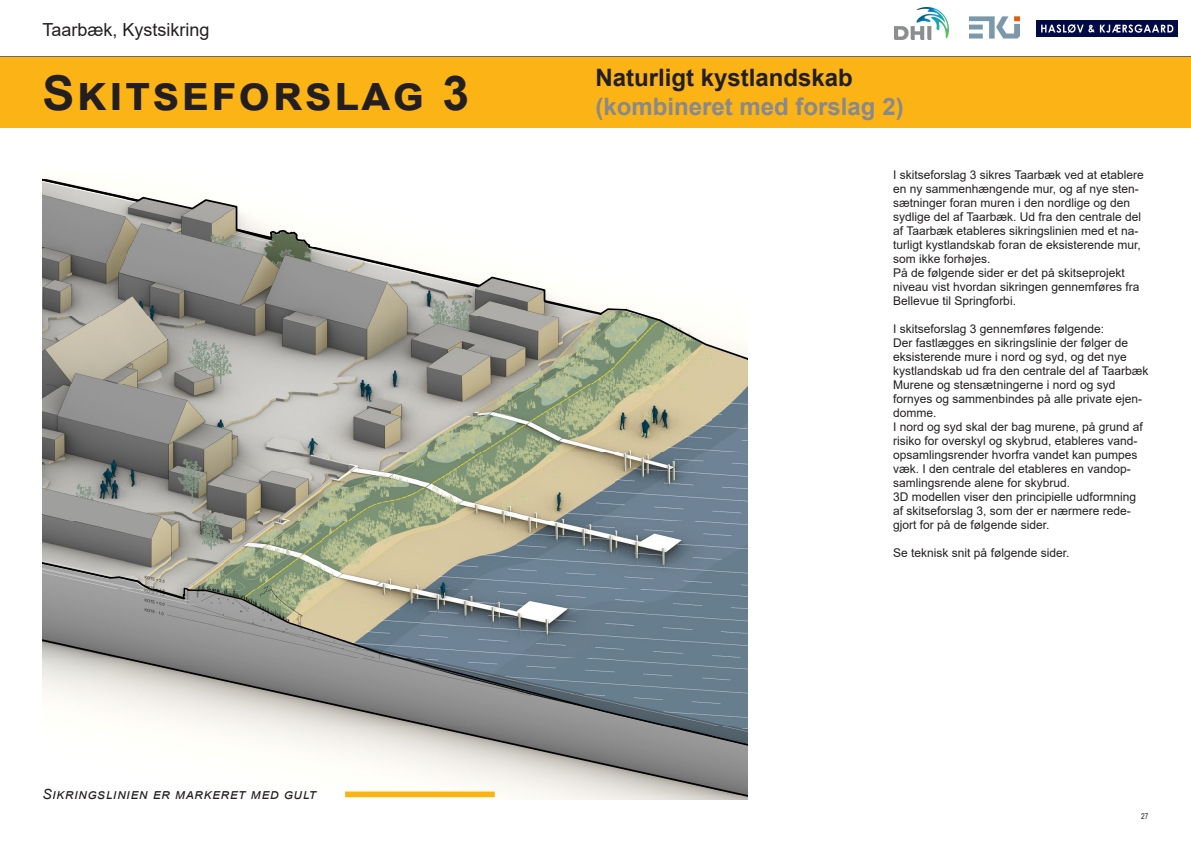
<style>
.page{position:relative;width:1191px;height:842px;background:#fff}
.page>*{position:absolute;margin:0;border:0;box-sizing:border-box;transform-origin:0 0}
.t1{font:700 48px "Arial";letter-spacing:.05em;color:#231f20}
.UNDEROVERSKRIFT{font:700 24px "Arial";color:#87898c}
.UNDEROVERSKRIFT-2{font:700 24px "Arial";color:#231f20}
.t2{font:18px "Arial";color:#231f20}
.TEGNINGSFORKLARING_S{font:italic 14px "Arial";letter-spacing:.05em;color:#231f20}
.NY_BRØDTEKST{font:12px/14px "Arial";color:#231f20}
.t3{font:8px "Arial Narrow";color:#231f20}
</style>
<div class="page">
<img style="left:1036px;top:20px;width:141px;height:17px">
<img style="left:894px;top:7px;width:54px;height:32px">
<img style="left:969px;top:16px;width:50px;height:23px">
<div style="left:0;top:57px;width:1191px;height:71px;background:#fbb316"></div>
<img style="left:43px;top:202px;width:98px;height:268px">
<img style="left:43px;top:470px;width:704px;height:42px">
<svg style="left:43px;top:512px;width:704px;height:287px"></svg>
<svg style="left:141px;top:197px;width:606px;height:303px"></svg>
<svg style="left:43px;top:179px;width:102px;height:23px"></svg>
<div style="left:345px;top:791px;width:150px;height:6px;background:#fbb316"></div>
<h3 class="t2" style="left:43px;top:17px;width:169px">Taarbæk, Kystsikring</h3>
<h1 class="t1" style="left:43px;top:59px;width:428px">Skitseforslag 3</h1>
<p class="UNDEROVERSKRIFT-2" style="left:595px;top:61px;width:259px">Naturligt kystlandskab</p>
<p class="UNDEROVERSKRIFT" style="left:595px;top:90px;width:310px">(kombineret med forslag 2)</p>
<p class="TEGNINGSFORKLARING_S" style="left:43px;top:785px;width:275px">Sikringslinien er markeret med gult</p>
<p class="NY_BRØDTEKST" style="left:893px;top:168px;width:252px">I skitseforslag 3 sikres Taarbæk ved at etablere en ny sammenhængende mur, og af nye sten&shy;sætninger foran muren i den nordlige og den sydlige del af Taarbæk. Ud fra den centrale del af Taarbæk etableres sikringslinien med et na&shy;turligt kystlandskab foran de eksisterende mur, som ikke forhøjes.</p>
<p class="NY_BRØDTEKST" style="left:893px;top:266px;width:248px">På de følgende sider er det på skitseprojekt niveau vist hvordan sikringen gennemføres fra<br>Bellevue til Springforbi.</p>
<p class="NY_BRØDTEKST" style="left:893px;top:322px;width:212px">I skitseforslag 3 gennemføres følgende:</p>
<p class="NY_BRØDTEKST" style="left:893px;top:336px;width:257px">Der fastlægges en sikringslinie der følger de eksisterende mure i nord og syd, og det nye kystlandskab ud fra den centrale del af Taarbæk</p>
<p class="NY_BRØDTEKST" style="left:893px;top:378px;width:250px">Murene og stensætningerne i nord og syd fornyes og sammenbindes på alle private ejen&shy;domme.</p>
<p class="NY_BRØDTEKST" style="left:893px;top:420px;width:251px">I nord og syd skal der bag murene, på grund af risiko for overskyl og skybrud, etableres vand&shy;opsamlingsrender hvorfra vandet kan pumpes væk. I den centrale del etableres en vandop&shy;samlingsrende alene for skybrud.</p>
<p class="NY_BRØDTEKST" style="left:893px;top:490px;width:244px">3D modellen viser den principielle udformning af skitseforslag 3, som der er nærmere rede&shy;gjort for på de følgende sider.</p>
<p class="NY_BRØDTEKST" style="left:893px;top:546px;width:178px">Se teknisk snit på følgende sider.</p>
<p class="t3" style="left:1141px;top:811px;width:9px">27</p>
</div>
